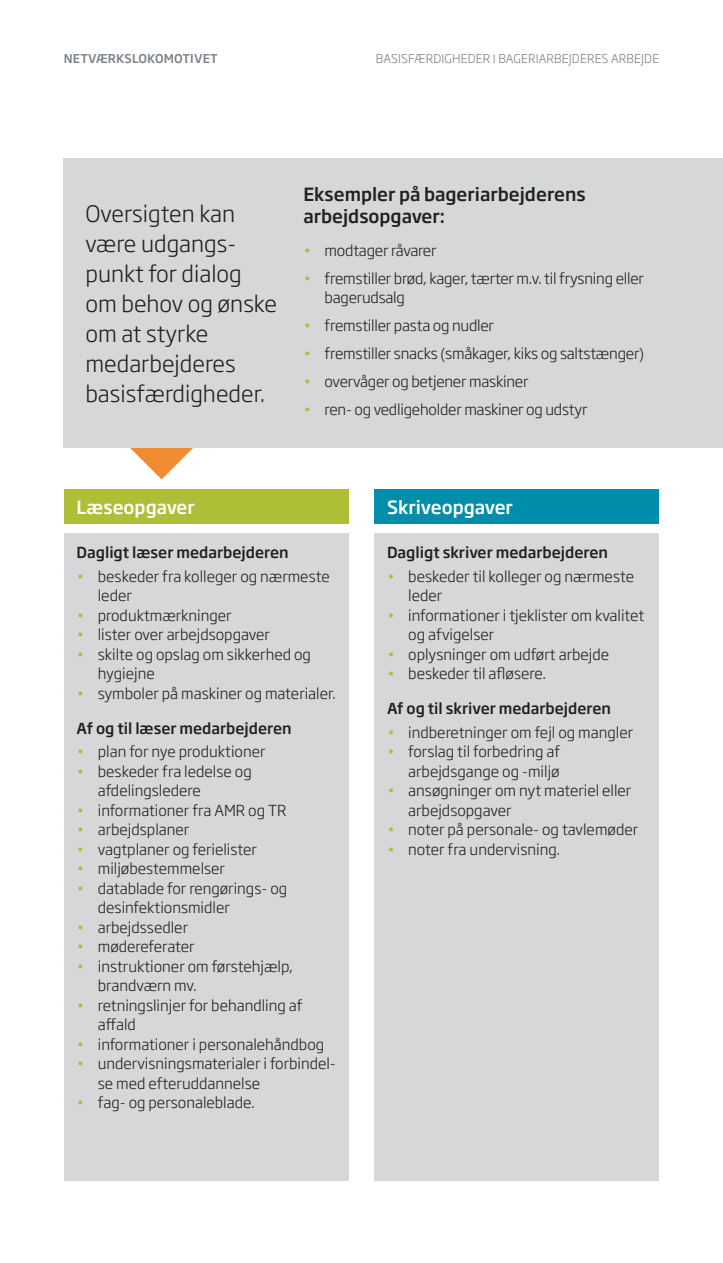
<style>
.page{position:relative;width:723px;height:1263px;background:#fff}
.page>*{position:absolute;margin:0;border:0;box-sizing:border-box;transform-origin:0 0}
.Ny_mellemrubrik_1_li{font:300 22.5px/30px "Soho Gothic Std";color:#231f20}
.Ny_mellemrubrik_1_li-2{font:500 18px/22.5px "Soho Gothic Std";color:#231f20}
.Brødtekst{font:500 18px "Soho Gothic Std";color:#fff}
.t1{font:300 15px/19.5px "Soho Gothic Std";color:#231f20}
.Ny_mellemrubrik_1_li-3{font:500 15px "Soho Gothic Std";color:#231f20}
.Brødtekst-2{font:300 12px "Soho Gothic Std";letter-spacing:.015em;color:#7c8287}
.Brødtekst-3{font:500 12px "Soho Gothic Std";letter-spacing:.015em;color:#7c8287}
.s1{color:#aebf37}
</style>
<div class="page">
<svg style="left:130px;top:448px;width:63px;height:31px"></svg>
<div style="left:64px;top:158px;width:659px;height:290px;background:#d5d7d9"></div>
<div style="left:64px;top:533px;width:285px;height:648px;background:#d5d7d9"></div>
<div style="left:374px;top:533px;width:285px;height:648px;background:#d5d7d9"></div>
<div style="left:64px;top:489px;width:285px;height:35px;background:#aebf37"></div>
<div style="left:374px;top:489px;width:285px;height:35px;background:#008eac"></div>
<p class="Brødtekst-3" style="left:64px;top:51px;width:155px">NETVÆRKSLOKOMOTIVET</p>
<p class="Brødtekst-2" style="left:376px;top:51px;width:285px">BASISFÆRDIGHEDER I BAGERIARBEJDERES ARBEJDE</p>
<p class="Ny_mellemrubrik_1_li" style="left:85px;top:199px;width:193px">Oversigten kan være udgangs&shy;punkt for dialog om behov og ønske om at styrke medarbejderes basisfærdigheder.</p>
<p class="Ny_mellemrubrik_1_li-2" style="left:303px;top:183px;width:284px">Eksempler på bageriarbejderens arbejdsopgaver:</p>
<p class="t1" style="left:303px;top:241px;width:135px"><span class="s1">•</span> modtager råvarer</p>
<p class="t1" style="left:325px;top:269px;width:321px;text-indent:-21px"><span class="s1">•</span> fremstiller brød, kager, tærter m.v. til frysning eller bagerudsalg</p>
<p class="t1" style="left:303px;top:316px;width:192px"><span class="s1">•</span> fremstiller pasta og nudler</p>
<p class="t1" style="left:303px;top:344px;width:342px"><span class="s1">•</span> fremstiller snacks (småkager, kiks og saltstænger)</p>
<p class="t1" style="left:303px;top:372px;width:227px"><span class="s1">•</span> overvåger og betjener maskiner</p>
<p class="t1" style="left:303px;top:400px;width:286px"><span class="s1">•</span> ren- og vedligeholder maskiner og udstyr</p>
<p class="Brødtekst" style="left:77px;top:496px;width:120px">Læseopgaver</p>
<p class="Brødtekst" style="left:387px;top:496px;width:127px">Skriveopgaver</p>
<p class="Ny_mellemrubrik_1_li-3" style="left:77px;top:543px;width:214px">Dagligt læser medarbejderen</p>
<p class="t1" style="left:98px;top:567px;width:233px;text-indent:-21px"><span class="s1">•</span> beskeder fra kolleger og nærmeste leder</p>
<p class="t1" style="left:77px;top:606px;width:157px"><span class="s1">•</span> produktmærkninger</p>
<p class="t1" style="left:77px;top:625px;width:195px"><span class="s1">•</span> lister over arbejdsopgaver</p>
<p class="t1" style="left:98px;top:645px;width:215px;text-indent:-21px"><span class="s1">•</span> skilte og opslag om sikkerhed og hygiejne</p>
<p class="t1" style="left:77px;top:684px;width:261px"><span class="s1">•</span> symboler på maskiner og materialer.</p>
<p class="Ny_mellemrubrik_1_li-3" style="left:77px;top:718px;width:217px">Af og til læser medarbejderen</p>
<p class="t1" style="left:77px;top:742px;width:190px"><span class="s1">•</span> plan for nye produktioner</p>
<p class="t1" style="left:98px;top:762px;width:155px;text-indent:-21px"><span class="s1">•</span> beskeder fra ledelse og afdelingsledere</p>
<p class="t1" style="left:77px;top:801px;width:212px"><span class="s1">•</span> informationer fra AMR og TR</p>
<p class="t1" style="left:77px;top:820px;width:114px"><span class="s1">•</span> arbejdsplaner</p>
<p class="t1" style="left:77px;top:840px;width:182px"><span class="s1">•</span> vagtplaner og ferielister</p>
<p class="t1" style="left:77px;top:859px;width:150px"><span class="s1">•</span> miljøbestemmelser</p>
<p class="t1" style="left:98px;top:879px;width:191px;text-indent:-21px"><span class="s1">•</span> datablade for rengørings- og desinfektionsmidler</p>
<p class="t1" style="left:77px;top:918px;width:113px"><span class="s1">•</span> arbejdssedler</p>
<p class="t1" style="left:77px;top:937px;width:119px"><span class="s1">•</span> mødereferater</p>
<p class="t1" style="left:98px;top:957px;width:196px;text-indent:-21px"><span class="s1">•</span> instruktioner om førstehjælp, brandværn mv.</p>
<p class="t1" style="left:98px;top:996px;width:206px;text-indent:-21px"><span class="s1">•</span> retningslinjer for behandling af affald</p>
<p class="t1" style="left:77px;top:1035px;width:249px"><span class="s1">•</span> informationer i personalehåndbog</p>
<p class="t1" style="left:98px;top:1054px;width:240px;text-indent:-21px"><span class="s1">•</span> undervisningsmaterialer i forbindel&shy;se med efteruddannelse</p>
<p class="t1" style="left:77px;top:1093px;width:180px"><span class="s1">•</span> fag- og personaleblade.</p>
<p class="Ny_mellemrubrik_1_li-3" style="left:387px;top:543px;width:222px">Dagligt skriver medarbejderen</p>
<p class="t1" style="left:408px;top:567px;width:227px;text-indent:-21px"><span class="s1">•</span> beskeder til kolleger og nærmeste leder</p>
<p class="t1" style="left:408px;top:606px;width:237px;text-indent:-21px"><span class="s1">•</span> informationer i tjeklister om kvalitet og afvigelser</p>
<p class="t1" style="left:387px;top:645px;width:224px"><span class="s1">•</span> oplysninger om udført arbejde</p>
<p class="t1" style="left:387px;top:664px;width:161px"><span class="s1">•</span> beskeder til afløsere.</p>
<p class="Ny_mellemrubrik_1_li-3" style="left:387px;top:699px;width:226px">Af og til skriver medarbejderen</p>
<p class="t1" style="left:387px;top:723px;width:248px"><span class="s1">•</span> indberetninger om fejl og mangler</p>
<p class="t1" style="left:387px;top:742px;width:175px;text-align:right"><span class="s1">•</span> forslag til forbedring af arbejdsgange og -miljø</p>
<p class="t1" style="left:408px;top:781px;width:225px;text-indent:-21px"><span class="s1">•</span> ansøgninger om nyt materiel eller arbejdsopgaver</p>
<p class="t1" style="left:387px;top:820px;width:253px"><span class="s1">•</span> noter på personale- og tavlemøder</p>
<p class="t1" style="left:387px;top:840px;width:174px"><span class="s1">•</span> noter fra undervisning.</p>
</div>
